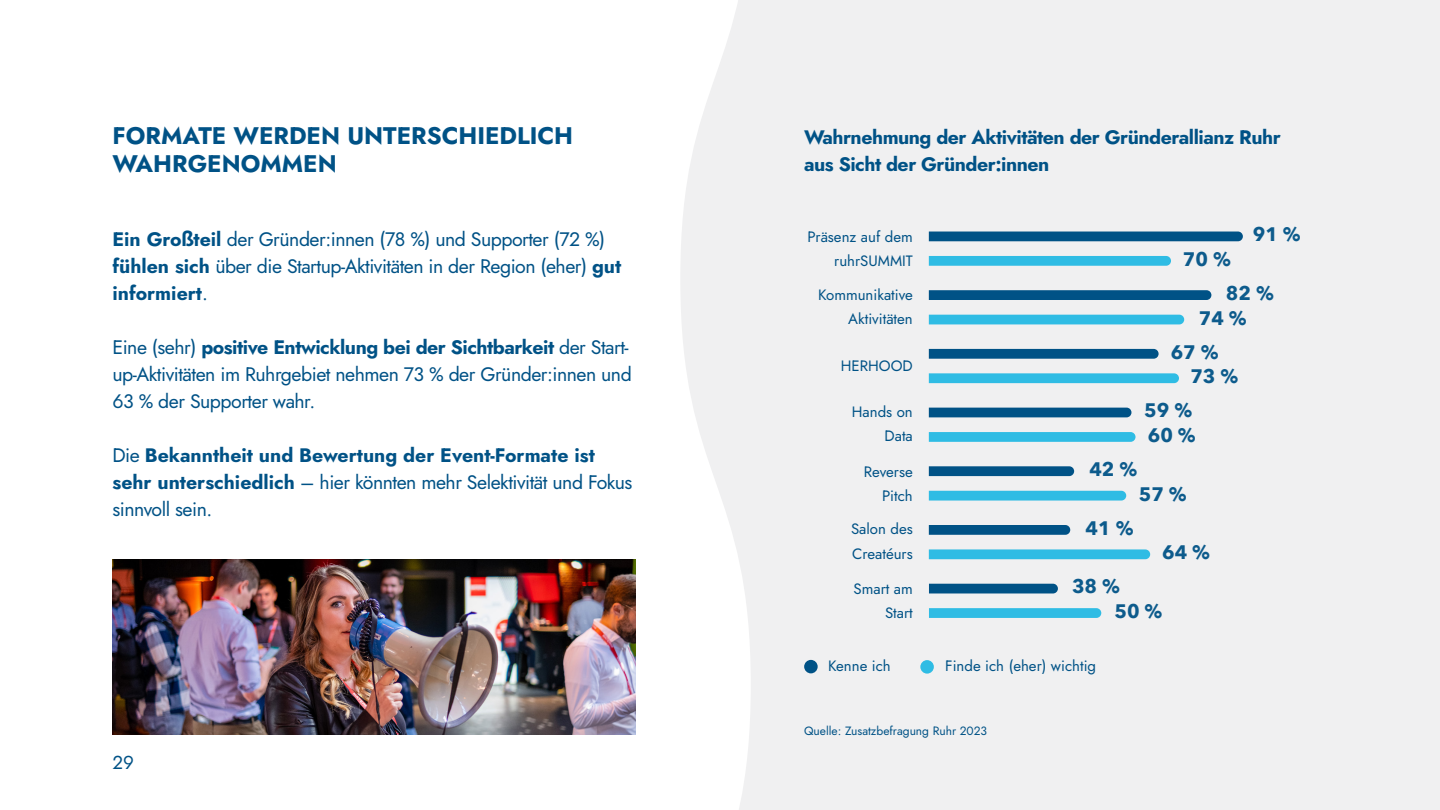
<style>
.page{position:relative;width:1440px;height:810px;background:#fff}
.page>*{position:absolute;margin:0;border:0;box-sizing:border-box;transform-origin:0 0}
.t1{font:24px/28.5px "Jost";color:#005286}
.t2{font:19.5px/27px "Jost";letter-spacing:-.025em;color:#005286}
.t3{font:19.5px/27px "Jost";color:#005286}
.t4{font:700 19.5px/24.5px "Avenir Next";color:#0d5b8c}
.t5{font:18.75px "Jost";color:#005286}
.t6{font:15px/24px "Jost";color:#005286;text-align:right}
.t7{font:12px "Jost";color:#005286}
</style>
<div class="page">
<div style="left:680px;top:0;width:760px;height:810px;background:#f0f0f1"></div>
<div style="left:804px;top:660px;width:14px;height:13px;background:#005286;border-radius:50%"></div>
<div style="left:920px;top:660px;width:14px;height:14px;background:#2fbce4;border-radius:50%"></div>
<img style="left:112px;top:559px;width:524px;height:176px">
<div style="left:929px;top:232px;width:314px;height:9px;background:#005286"></div>
<svg style="left:929px;top:256px;width:242px;height:10px;background:#34bde4"></svg>
<svg style="left:929px;top:349px;width:230px;height:10px;background:#085789"></svg>
<svg style="left:929px;top:373px;width:250px;height:10px;background:#36bee4"></svg>
<svg style="left:929px;top:290px;width:282px;height:10px;background:#055588"></svg>
<div style="left:929px;top:315px;width:255px;height:9px;background:#2fbce4"></div>
<div style="left:929px;top:408px;width:202px;height:9px;background:#005286"></div>
<svg style="left:929px;top:432px;width:207px;height:10px;background:#34bde4"></svg>
<svg style="left:929px;top:466px;width:145px;height:10px"></svg>
<svg style="left:929px;top:491px;width:197px;height:10px;background:#38bee4"></svg>
<svg style="left:929px;top:525px;width:141px;height:10px"></svg>
<svg style="left:929px;top:549px;width:221px;height:10px;background:#38bee4"></svg>
<svg style="left:929px;top:584px;width:129px;height:9px"></svg>
<svg style="left:929px;top:608px;width:172px;height:10px;background:#33bde4"></svg>
<p class="t1" style="left:112px;top:121px;width:462px">FORMATE WERDEN UNTERSCHIEDLICH<br>WAHRGENOMMEN</p>
<p class="t2" style="left:112px;top:226px;width:510px">Ein Großteil der Gründer:innen (78 %) und Supporter (72 %) fühlen sich über die Startup-Aktivitäten in der Region (eher) gut informiert.</p>
<p class="t2" style="left:112px;top:334px;width:521px">Eine (sehr) positive Entwicklung bei der Sichtbarkeit der Start&shy;up-Aktivitäten im Ruhrgebiet nehmen 73 % der Gründer:innen und<br>63 % der Supporter wahr.</p>
<p class="t3" style="left:112px;top:442px;width:521px">Die Bekanntheit und Bewertung der Event-Formate ist sehr unterschiedlich – hier könnten mehr Selektivität und Fokus sinnvoll sein.</p>
<p class="t5" style="left:112px;top:750px;width:23px">29</p>
<p class="t2" style="left:804px;top:124px;width:478px">Wahrnehmung der Aktivitäten der Gründerallianz Ruhr aus Sicht der Gründer:innen</p>
<p class="t6" style="left:808px;top:225px;width:107px">Präsenz auf dem ruhrSUMMIT</p>
<p class="t6" style="left:818px;top:283px;width:96px">Kommunikative<br>Aktivitäten</p>
<p class="t6" style="left:841px;top:354px;width:73px">HERHOOD</p>
<p class="t6" style="left:852px;top:400px;width:62px">Hands on<br>Data</p>
<p class="t6" style="left:864px;top:460px;width:50px">Reverse<br>Pitch</p>
<p class="t6" style="left:851px;top:517px;width:63px;line-height:24.8px;text-align:left">Salon des<br>Creatéurs</p>
<p class="t6" style="left:854px;top:577px;width:61px">Smart am<br>Start</p>
<p class="t4" style="left:1183px;top:247px;width:49px">70 %</p>
<p class="t4" style="left:1253px;top:222px;width:49px">91 %</p>
<p class="t4" style="left:1226px;top:281px;width:49px">82 %</p>
<p class="t4" style="left:1199px;top:306px;width:49px">74 %</p>
<p class="t4" style="left:1171px;top:339px;width:49px">67 %</p>
<p class="t4" style="left:1190px;top:364px;width:49px">73 %</p>
<p class="t4" style="left:1144px;top:398px;width:49px">59 %</p>
<p class="t4" style="left:1089px;top:457px;width:49px">42 %</p>
<p class="t4" style="left:1148px;top:422px;width:49px">60 %</p>
<p class="t4" style="left:1139px;top:481px;width:49px">57 %</p>
<p class="t4" style="left:1086px;top:515px;width:49px">41 %</p>
<p class="t4" style="left:1162px;top:540px;width:49px">64 %</p>
<p class="t4" style="left:1115px;top:574px;width:49px;text-indent:-43px">38 %<br>50 %</p>
<p class="t6" style="left:828px;top:654px;width:64px">Kenne ich</p>
<p class="t6" style="left:945px;top:654px;width:152px">Finde ich (eher) wichtig</p>
<p class="t7" style="left:804px;top:723px;width:185px">Quelle: Zusatzbefragung Ruhr 2023</p>
</div>
